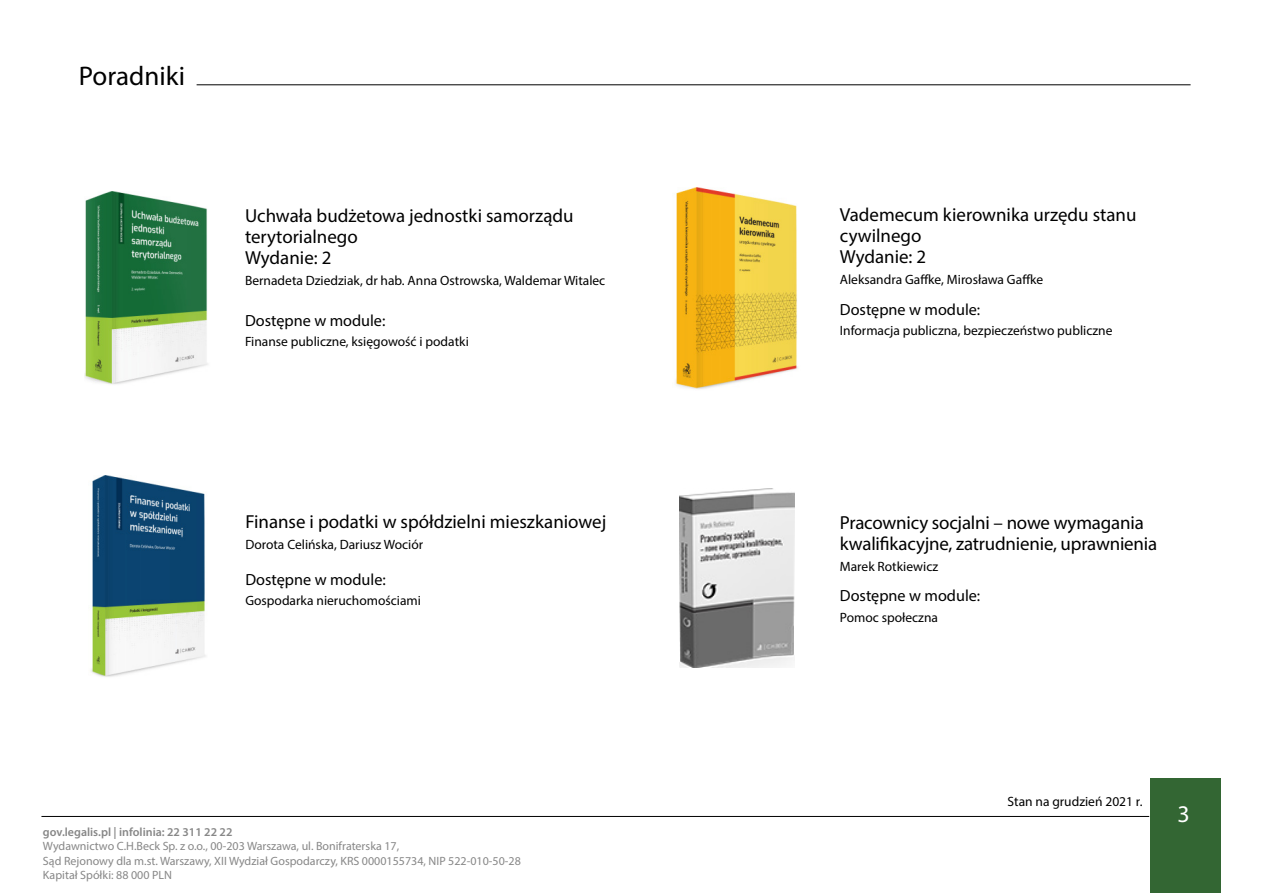
<style>
.page{position:relative;width:1263px;height:893px;background:#fff}
.page>*{position:absolute;margin:0;border:0;box-sizing:border-box;transform-origin:0 0}
.t1{font:27px "Myriad Pro";color:#000}
.t2{font:24px "Myriad Pro";color:#fff}
.t3{font:18.9px/21px "Myriad Pro";color:#000}
.t4{font:16.2px "Myriad Pro";color:#000}
.t5{font:13.5px "Myriad Pro";color:#000}
.t6{font:12px/14.4px "Myriad Pro";color:#878787}
.t7{font:600 12px "Myriad Pro";color:#878787}
</style>
<div class="page">
<hr style="left:41px;top:816px;width:1108px;height:1px;background:#000">
<div style="left:1150px;top:779px;width:70px;height:114px;background:#363"></div>
<hr style="left:197px;top:85px;width:993px;height:1px;background:#000">
<img style="left:85px;top:191px;width:123px;height:194px">
<img style="left:675px;top:188px;width:123px;height:201px">
<img style="left:91px;top:476px;width:115px;height:201px">
<img style="left:680px;top:489px;width:114px;height:179px">
<h1 class="t1" style="left:79px;top:59px;width:108px">Poradniki</h1>
<h3 class="t3" style="left:245px;top:205px;width:330px">Uchwała budżetowa jednostki samorządu terytorialnego<br>Wydanie: 2</h3>
<p class="t5" style="left:245px;top:272px;width:362px">Bernadeta Dziedziak, dr hab. Anna Ostrowska, Waldemar Witalec</p>
<p class="t4" style="left:245px;top:310px;width:142px">Dostępne w module:</p>
<p class="t5" style="left:245px;top:333px;width:225px">Finanse publiczne, księgowość i podatki</p>
<h3 class="t3" style="left:245px;top:511px;width:362px">Finanse i podatki w spółdzielni mieszkaniowej</h3>
<p class="t5" style="left:245px;top:536px;width:179px">Dorota Celińska, Dariusz Wociór</p>
<p class="t4" style="left:245px;top:569px;width:142px">Dostępne w module:</p>
<p class="t5" style="left:245px;top:592px;width:177px">Gospodarka nieruchomościami</p>
<p class="t7" style="left:43px;top:824px;width:191px">gov.legalis.pl | infolinia: 22 311 22 22</p>
<p class="t6" style="left:43px;top:839px;width:479px">Wydawnictwo C.H.Beck Sp. z o.o., 00-203 Warszawa, ul. Bonifraterska 17,<br>Sąd Rejonowy dla m.st. Warszawy, XII Wydział Gospodarczy, KRS 0000155734, NIP 522-010-50-28<br>Kapitał Spółki: 88 000 PLN</p>
<h3 class="t3" style="left:840px;top:204px;width:298px">Vademecum kierownika urzędu stanu cywilnego<br>Wydanie: 2</h3>
<p class="t5" style="left:840px;top:272px;width:205px">Aleksandra Gaffke, Mirosława Gaffke</p>
<p class="t4" style="left:840px;top:299px;width:142px">Dostępne w module:</p>
<p class="t5" style="left:840px;top:322px;width:274px">Informacja publiczna, bezpieczeństwo publiczne</p>
<h3 class="t3" style="left:840px;top:512px;width:319px">Pracownicy socjalni – nowe wymagania kwalifikacyjne, zatrudnienie, uprawnienia</h3>
<p class="t5" style="left:840px;top:558px;width:100px">Marek Rotkiewicz</p>
<p class="t4" style="left:840px;top:586px;width:142px">Dostępne w module:</p>
<p class="t5" style="left:840px;top:609px;width:100px">Pomoc społeczna</p>
<p class="t5" style="left:1007px;top:793px;width:136px">Stan na grudzień 2021 r.</p>
<h2 class="t2" style="left:1177px;top:799px;width:14px">3</h2>
</div>
